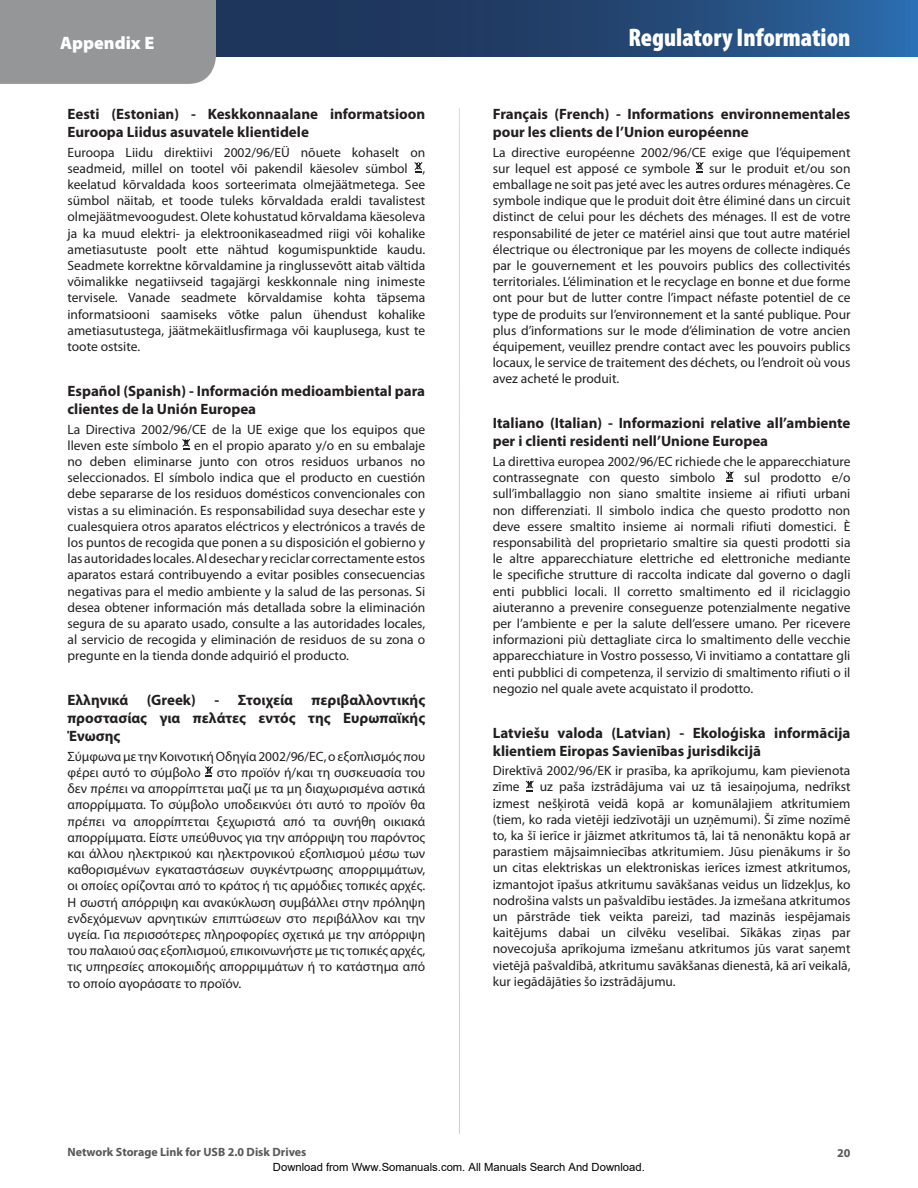
<style>
.page{position:relative;width:918px;height:1188px;background:#fff}
.page>*{position:absolute;margin:0;border:0;box-sizing:border-box;transform-origin:0 0}
.t1{font:900 condensed 25.5px "Myriad Pro";color:#fff}
.t2{font:900 18px "Myriad Pro";color:#fff}
.t3{font:700 15px/18px "Myriad Pro";color:#231f20}
.t4{font:13.5px/16.2px "Myriad Pro";color:#231f20;text-align:justify}
.t5{font:700 12px "Myriad Pro";color:#58595b}
.t6{font:11.25px "Arial";color:#000}
</style>
<div class="page">
<div style="left:0;top:0;width:216px;height:84px;background:#949698"></div>
<svg style="left:219px;top:3px;width:696px;height:51px;background:#224573"></svg>
<svg style="left:414px;top:162px;width:8px;height:11px"></svg>
<svg style="left:182px;top:439px;width:8px;height:11px"></svg>
<svg style="left:205px;top:766px;width:8px;height:11px"></svg>
<svg style="left:696px;top:162px;width:8px;height:11px"></svg>
<svg style="left:726px;top:471px;width:8px;height:11px"></svg>
<svg style="left:526px;top:781px;width:8px;height:10px"></svg>
<h2 class="t2" style="left:60px;top:30px;width:96px">Appendix E</h2>
<h1 class="t1" style="left:628px;top:21px;width:224px">Regulatory Information</h1>
<p class="t3" style="left:68px;top:105px;width:359px">Eesti (Estonian) - Keskkonnaalane informatsioon<br>Euroopa Liidus asuvatele klientidele</p>
<p class="t4" style="left:68px;top:144px;width:359px">Euroopa Liidu direktiivi 2002/96/EÜ nõuete kohaselt on seadmeid, millel on tootel või pakendil käesolev sümbol , keelatud kõrvaldada koos sorteerimata olmejäätmetega. See sümbol näitab, et toode tuleks kõrvaldada eraldi tavalistest olmejäätmevoogudest. Olete kohustatud kõrvaldama käesoleva ja ka muud elektri- ja elektroonikaseadmed riigi või kohalike ametiasutuste poolt ette nähtud kogumispunktide kaudu.<br>Seadmete korrektne kõrvaldamine ja ringlussevõtt aitab vältida võimalikke negatiivseid tagajärgi keskkonnale ning inimeste tervisele. Vanade seadmete kõrvaldamise kohta täpsema informatsiooni saamiseks võtke palun ühendust kohalike ametiasutustega, jäätmekäitlusfirmaga või kauplusega, kust te toote ostsite.</p>
<p class="t3" style="left:68px;top:382px;width:359px">Español (Spanish) - Información medioambiental para clientes de la Unión Europea</p>
<p class="t4" style="left:68px;top:421px;width:359px">La Directiva 2002/96/CE de la UE exige que los equipos que lleven este símbolo en el propio aparato y/o en su embalaje no deben eliminarse junto con otros residuos urbanos no seleccionados. El símbolo indica que el producto en cuestión debe separarse de los residuos domésticos convencionales con vistas a su eliminación. Es responsabilidad suya desechar este y cualesquiera otros aparatos eléctricos y electrónicos a través de los puntos de recogida que ponen a su disposición el gobierno y las autoridades locales. Al desechar y reciclar correctamente estos aparatos estará contribuyendo a evitar posibles consecuencias negativas para el medio ambiente y la salud de las personas. Si desea obtener información más detallada sobre la eliminación segura de su aparato usado, consulte a las autoridades locales, al servicio de recogida y eliminación de residuos de su zona o pregunte en la tienda donde adquirió el producto.</p>
<p class="t3" style="left:68px;top:691px;width:359px;text-align:justify">Ελληνικά (Greek) - Στοιχεία περιβαλλοντικής προστασίας για πελάτες εντός της Ευρωπαϊκής Ένωσης</p>
<p class="t4" style="left:68px;top:748px;width:359px">Σύμφωνα με την Κοινοτική Οδηγία 2002/96/EC, ο εξοπλισμός που φέρει αυτό το σύμβολο στο προϊόν ή/και τη συσκευασία του δεν πρέπει να απορρίπτεται μαζί με τα μη διαχωρισμένα αστικά απορρίμματα. Το σύμβολο υποδεικνύει ότι αυτό το προϊόν θα πρέπει να απορρίπτεται ξεχωριστά από τα συνήθη οικιακά απορρίμματα. Είστε υπεύθυνος για την απόρριψη του παρόντος και άλλου ηλεκτρικού και ηλεκτρονικού εξοπλισμού μέσω των καθορισμένων εγκαταστάσεων συγκέντρωσης απορριμμάτων, οι οποίες ορίζονται από το κράτος ή τις αρμόδιες τοπικές αρχές.<br>Η σωστή απόρριψη και ανακύκλωση συμβάλλει στην πρόληψη ενδεχόμενων αρνητικών επιπτώσεων στο περιβάλλον και την υγεία. Για περισσότερες πληροφορίες σχετικά με την απόρριψη του παλαιού σας εξοπλισμού, επικοινωνήστε με τις τοπικές αρχές, τις υπηρεσίες αποκομιδής απορριμμάτων ή το κατάστημα από το οποίο αγοράσατε το προϊόν.</p>
<p class="t3" style="left:493px;top:105px;width:359px">Français (French) - Informations environnementales pour les clients de l’Union européenne</p>
<p class="t4" style="left:493px;top:144px;width:359px">La directive européenne 2002/96/CE exige que l’équipement sur lequel est apposé ce symbole</p>
<p class="t4" style="left:493px;top:161px;width:359px;text-indent:216px">sur le produit et/ou son emballage ne soit pas jeté avec les autres ordures ménagères. Ce symbole indique que le produit doit être éliminé dans un circuit distinct de celui pour les déchets des ménages. Il est de votre responsabilité de jeter ce matériel ainsi que tout autre matériel électrique ou électronique par les moyens de collecte indiqués par le gouvernement et les pouvoirs publics des collectivités territoriales. L’élimination et le recyclage en bonne et due forme ont pour but de lutter contre l’impact néfaste potentiel de ce type de produits sur l’environnement et la santé publique. Pour plus d’informations sur le mode d’élimination de votre ancien équipement, veuillez prendre contact avec les pouvoirs publics locaux, le service de traitement des déchets, ou l’endroit où vous avez acheté le produit.</p>
<p class="t3" style="left:493px;top:415px;width:359px">Italiano (Italian) - Informazioni relative all’ambiente per i clienti residenti nell’Unione Europea</p>
<p class="t4" style="left:493px;top:454px;width:359px">La direttiva europea 2002/96/EC richiede che le apparecchiature contrassegnate con questo simbolo</p>
<p class="t4" style="left:493px;top:470px;width:359px;text-indent:252px">sul prodotto e/o sull’imballaggio non siano smaltite insieme ai rifiuti urbani non differenziati. Il simbolo indica che questo prodotto non deve essere smaltito insieme ai normali rifiuti domestici. È responsabilità del proprietario smaltire sia questi prodotti sia le altre apparecchiature elettriche ed elettroniche mediante le specifiche strutture di raccolta indicate dal governo o dagli enti pubblici locali. Il corretto smaltimento ed il riciclaggio aiuteranno a prevenire conseguenze potenzialmente negative per l’ambiente e per la salute dell’essere umano. Per ricevere informazioni più dettagliate circa lo smaltimento delle vecchie apparecchiature in Vostro possesso, Vi invitiamo a contattare gli enti pubblici di competenza, il servizio di smaltimento rifiuti o il negozio nel quale avete acquistato il prodotto.</p>
<p class="t3" style="left:493px;top:724px;width:359px">Latviešu valoda (Latvian) - Ekoloģiska informācija klientiem Eiropas Savienības jurisdikcijā</p>
<p class="t4" style="left:493px;top:763px;width:359px">Direktīvā 2002/96/EK ir prasība, ka aprīkojumu, kam pievienota zīme</p>
<p class="t4" style="left:493px;top:779px;width:359px;text-indent:47px">uz paša izstrādājuma vai uz tā iesaiņojuma, nedrīkst izmest nešķirotā veidā kopā ar komunālajiem atkritumiem (tiem, ko rada vietēji iedzīvotāji un uzņēmumi). Šī zīme nozīmē to, ka šī ierīce ir jāizmet atkritumos tā, lai tā nenonāktu kopā ar parastiem mājsaimniecības atkritumiem. Jūsu pienākums ir šo un citas elektriskas un elektroniskas ierīces izmest atkritumos, izmantojot īpašus atkritumu savākšanas veidus un līdzekļus, ko nodrošina valsts un pašvaldību iestādes. Ja izmešana atkritumos un pārstrāde tiek veikta pareizi, tad mazinās iespējamais kaitējums dabai un cilvēku veselībai. Sīkākas ziņas par novecojuša aprīkojuma izmešanu atkritumos jūs varat saņemt vietējā pašvaldībā, atkritumu savākšanas dienestā, kā arī veikalā, kur iegādājāties šo izstrādājumu.</p>
<p class="t5" style="left:68px;top:1145px;width:240px">Network Storage Link for USB 2.0 Disk Drives</p>
<p class="t5" style="left:837px;top:1147px;width:15px">20</p>
<p class="t6" style="left:273px;top:1160px;width:373px">Download from Www.Somanuals.com. All Manuals Search And Download.</p>
</div>
